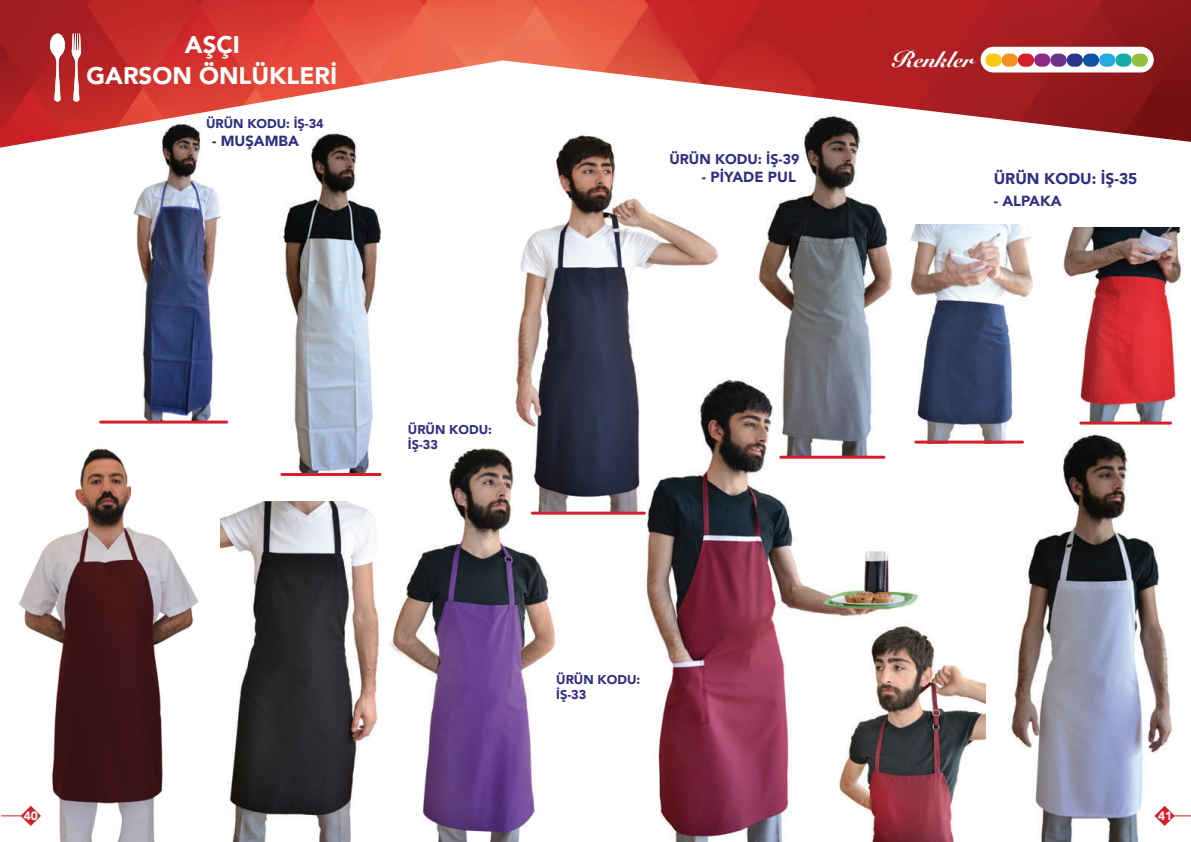
<style>
.page{position:relative;width:1191px;height:842px;background:#fff}
.page>*{position:absolute;margin:0;border:0;box-sizing:border-box;transform-origin:0 0}
.t1{font:900 24px/30.2px "Avenir";color:#fff;text-align:center}
.t2{font:900 22.3px "Snell Roundhand";color:#fff}
.t3{font:900 15.6px "Avenir";color:#322e80}
.t4{font:900 14.7px "Avenir";color:#322e80}
.t5{font:900 14.1px "Avenir";color:#322e80}
.t6{font:900 12.7px/15.3px "Avenir";color:#322e80}
.t7{font:900 12px "Avenir";color:#fff}
</style>
<div class="page">
<img style="left:19px;top:448px;width:202px;height:394px">
<img style="left:757px;top:148px;width:135px;height:226px">
<img style="left:130px;top:148px;width:97px;height:273px">
<img style="left:514px;top:148px;width:205px;height:364px">
<img style="left:642px;top:374px;width:276px;height:468px">
<img style="left:0;top:0;width:1191px;height:148px">
<svg style="left:50px;top:34px;width:15px;height:68px"></svg>
<svg style="left:72px;top:34px;width:9px;height:68px"></svg>
<div style="left:980px;top:47px;width:173px;height:26px;background:#fff;border-radius:13px"></div>
<div style="left:1018px;top:54px;width:16px;height:13px;background:#d4202a;border-radius:7px"></div>
<div style="left:1034px;top:54px;width:16px;height:13px;background:#8f2c89;border-radius:7px"></div>
<div style="left:1050px;top:54px;width:16px;height:13px;background:#6c338b;border-radius:7px"></div>
<div style="left:1066px;top:54px;width:16px;height:13px;background:#2c378b;border-radius:7px"></div>
<div style="left:1082px;top:54px;width:17px;height:13px;background:#0c55a2;border-radius:7px"></div>
<div style="left:1099px;top:54px;width:16px;height:13px;background:#24abe2;border-radius:7px"></div>
<div style="left:1115px;top:54px;width:16px;height:13px;background:#16aba8;border-radius:7px"></div>
<div style="left:1131px;top:54px;width:16px;height:13px;background:#92bf3d;border-radius:7px"></div>
<div style="left:985px;top:54px;width:16px;height:13px;background:#fcc911;border-radius:7px"></div>
<div style="left:1001px;top:54px;width:17px;height:13px;background:#f29121;border-radius:7px"></div>
<hr style="left:101px;top:421px;width:126px;height:3px;background:#d4202a">
<img style="left:221px;top:501px;width:159px;height:341px">
<img style="left:273px;top:125px;width:120px;height:348px">
<img style="left:833px;top:621px;width:152px;height:221px">
<img style="left:1010px;top:434px;width:162px;height:408px">
<img style="left:1063px;top:228px;width:119px;height:195px">
<hr style="left:282px;top:473px;width:126px;height:3px;background:#d4202a">
<hr style="left:532px;top:512px;width:112px;height:3px;background:#d4202a">
<hr style="left:781px;top:456px;width:103px;height:3px;background:#d4202a">
<img style="left:906px;top:224px;width:133px;height:219px">
<img style="left:381px;top:442px;width:184px;height:400px">
<svg style="left:1px;top:806px;width:40px;height:20px"></svg>
<svg style="left:1154px;top:806px;width:37px;height:20px"></svg>
<hr style="left:916px;top:441px;width:106px;height:3px;background:#d4202a">
<hr style="left:1081px;top:422px;width:89px;height:3px;background:#d4202a">
<h1 class="t1" style="left:87px;top:29px;width:252px">AŞÇI<br>GARSON ÖNLÜKLERİ</h1>
<p class="t6" style="left:206px;top:116px;width:119px">ÜRÜN KODU: İŞ-34</p>
<p class="t4" style="left:212px;top:128px;width:88px">- MUŞAMBA</p>
<p class="t5" style="left:669px;top:147px;width:131px">ÜRÜN KODU: İŞ-39</p>
<p class="t4" style="left:702px;top:165px;width:96px">- PİYADE PUL</p>
<p class="t6" style="left:408px;top:421px;width:86px">ÜRÜN KODU:<br>İŞ-33</p>
<p class="t6" style="left:556px;top:672px;width:86px">ÜRÜN KODU:<br>İŞ-33</p>
<h2 class="t2" style="left:891px;top:47px;width:83px">Renkler</h2>
<p class="t3" style="left:993px;top:165px;width:145px">ÜRÜN KODU: İŞ-35</p>
<p class="t4" style="left:993px;top:188px;width:69px">- ALPAKA</p>
<p class="t7" style="left:24px;top:806px;width:16px">40</p>
<p class="t7" style="left:1158px;top:805px;width:16px">41</p>
</div>
